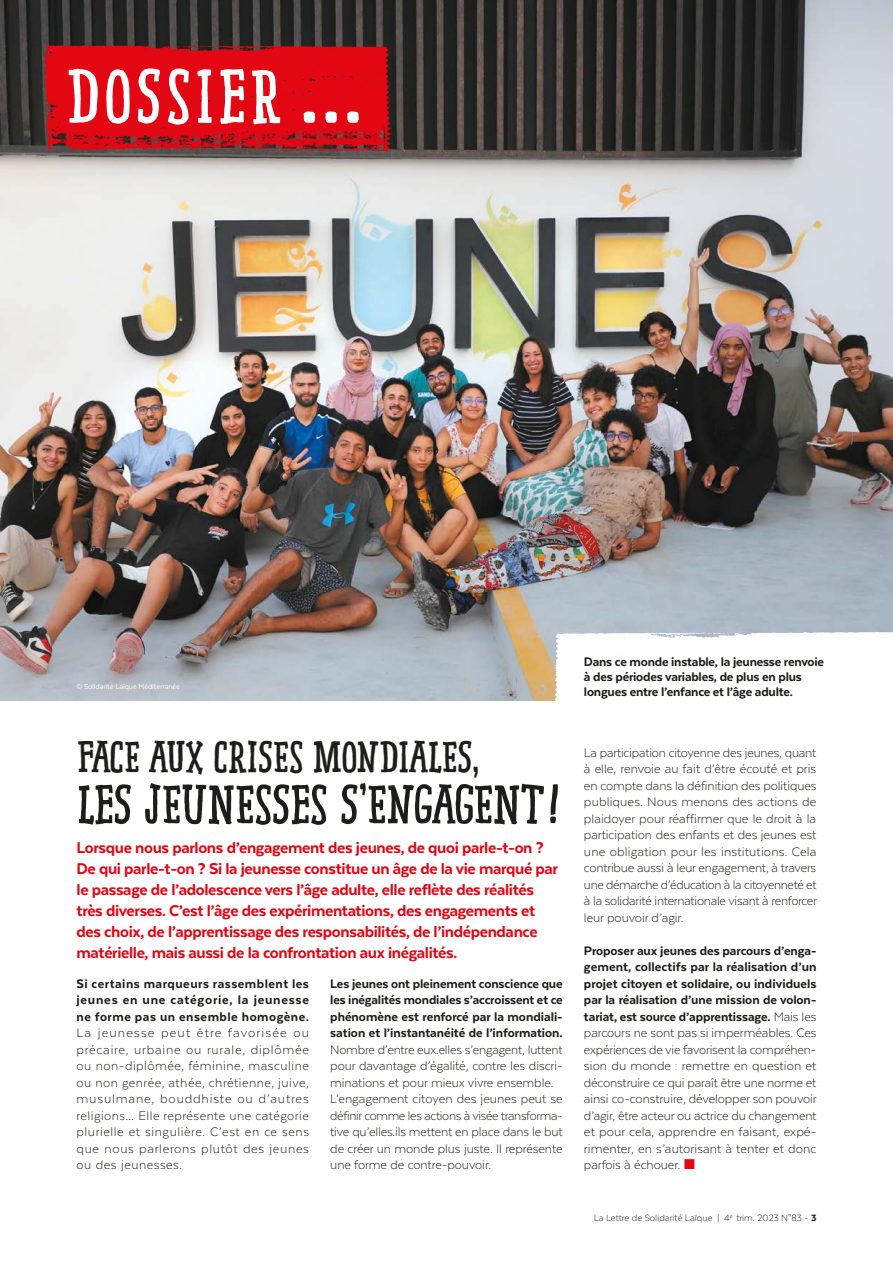
<style>
.page{position:relative;width:893px;height:1263px;background:#fff}
.page>*{position:absolute;margin:0;border:0;box-sizing:border-box;transform-origin:0 0}
.t1{font:74.85px "Pinto NO 02";color:#fff}
.t2{font:54px "Pinto NO 02";letter-spacing:-.035em;color:#1d1d1b}
.t3{font:43.5px "Pinto NO 02";letter-spacing:-.03em;color:#1d1d1b}
.t4{font:800 18px/21px "Texta";letter-spacing:-.02em;color:#e30613}
.t5{font:300 14.25px/16.5px "Texta";letter-spacing:-.005em;color:#1d1d1b;text-align:justify}
.t6{font:800 14.25px/16.5px "Texta";letter-spacing:-.015em;color:#1d1d1b;text-align:justify}
.t7{font:300 10.5px "Texta";color:#1d1d1b}
.t8{font:8.25px "Texta";letter-spacing:-.01em;color:#fff}
.s1{font-size:103.65px}
.s2{font-weight:800}
.s3{color:#e30613}
.s4{font-family:"Texta Alt";font-weight:800}
</style>
<div class="page">
<img style="left:0;top:0;width:893px;height:700px">
<img style="left:553px;top:630px;width:249px;height:71px">
<img style="left:802px;top:629px;width:91px;height:71px">
<img style="left:40px;top:44px;width:352px;height:109px">
<h1 class="t1" style="left:65px;top:52px;width:300px">DOSSIER <span class="s1">...</span></h1>
<p class="t8" style="left:77px;top:682px;width:105px">© Solidarité Laïque Méditerranée</p>
<h3 class="t3" style="left:77px;top:731px;width:405px">FACE AUX CRISES MONDIALES,</h3>
<h2 class="t2" style="left:77px;top:772px;width:486px">LES JEUNESSES S’ENGAGENT!</h2>
<p class="t4" style="left:77px;top:836px;width:483px">Lorsque nous parlons d’engagement des jeunes, de quoi parle-t-on ?<br>De qui parle-t-on ? Si la jeunesse constitue un âge de la vie marqué par le passage de l’adolescence vers l’âge adulte, elle reflète des réalités très diverses. C’est l’âge des expérimentations, des engagements et des choix, de l’apprentissage des responsabilités, de l’indépendance matérielle, mais aussi de la confrontation aux inégalités.</p>
<p class="t6" style="left:77px;top:975px;width:234px">Si certains marqueurs rassemblent les jeunes en une catégorie, la jeunesse ne forme pas un ensemble homogène.</p>
<p class="t5" style="left:77px;top:1025px;width:234px">La jeunesse peut être favorisée ou précaire, urbaine ou rurale, diplômée ou non-diplômée, féminine, masculine ou non genrée, athée, chrétienne, juive, musulmane, bouddhiste ou d’autres religions… Elle représente une catégorie plurielle et singulière. C’est en ce sens que nous parlerons plutôt des jeunes ou des jeunesses.</p>
<p class="t6" style="left:330px;top:975px;width:234px">Les jeunes ont pleinement conscience que les inégalités mondiales s’accroissent et ce phénomène est renforcé par la mondiali&shy;sation et l’instantanéité de l’information.</p>
<p class="t5" style="left:330px;top:1041px;width:234px;text-align:left">Nombre d’entre eux.elles s’engagent, luttent pour davantage d’égalité, contre les discri&shy;minations et pour mieux vivre ensemble.<br>L’engagement citoyen des jeunes peut se définir comme les actions à visée transforma&shy;tive qu’elles.ils mettent en place dans le but de créer un monde plus juste. Il représente une forme de contre-pouvoir.</p>
<p class="t6" style="left:584px;top:654px;width:242px;line-height:15px;text-align:left">Dans ce monde instable, la jeunesse renvoie à des périodes variables, de plus en plus longues entre l’enfance et l’âge adulte.</p>
<p class="t5" style="left:584px;top:744px;width:234px">La participation citoyenne des jeunes, quant à elle, renvoie au fait d’être écouté et pris en compte dans la définition des politiques publiques. Nous menons des actions de plaidoyer pour réaffirmer que le droit à la participation des enfants et des jeunes est une obligation pour les institutions. Cela contribue aussi à leur engagement, à travers une démarche d’éducation à la citoyenneté et à la solidarité internationale visant à renforcer leur pouvoir d’agir.</p>
<p class="t5" style="left:584px;top:942px;width:234px"><span class="s2">Proposer aux jeunes des parcours d’enga&shy;gement, collectifs par la réalisation d’un projet citoyen et solidaire, ou individuels par la réalisation d’une mission de volon&shy;tariat, est source d’apprentissage.</span> Mais les parcours ne sont pas si imperméables. Ces expériences de vie favorisent la compréhen&shy;sion du monde : remettre en question et déconstruire ce qui paraît être une norme et ainsi co-construire, développer son pouvoir d’agir, être acteur ou actrice du changement et pour cela, apprendre en faisant, expé&shy;rimenter, en s’autorisant à tenter et donc parfois à échouer. <span class="s3">■</span></p>
<p class="t7" style="left:594px;top:1212px;width:224px">La Lettre de Solidarité Laïque | 4<sup>e</sup> trim. 2023 N°83 - <span class="s4">3</span></p>
</div>
